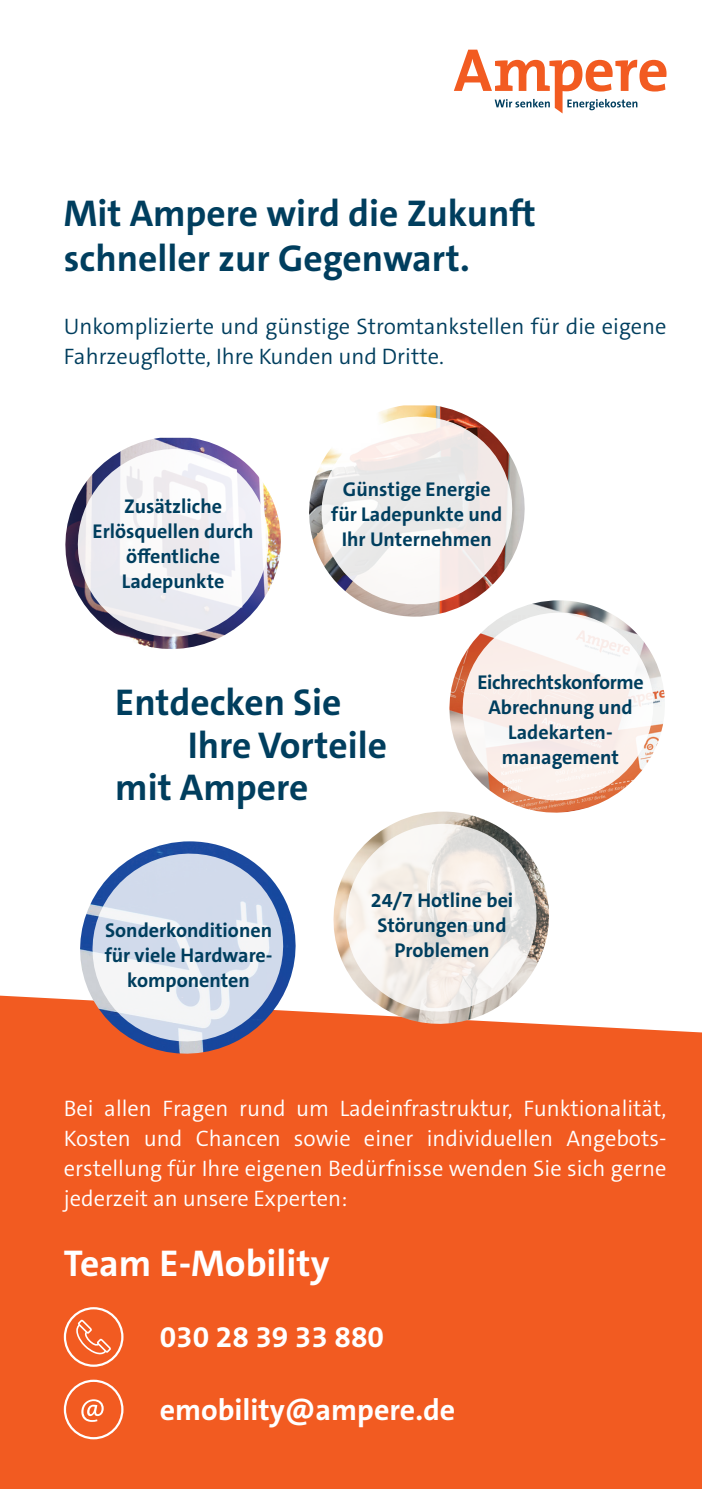
<style>
.page{position:relative;width:702px;height:1489px;background:#fff}
.page>*{position:absolute;margin:0;border:0;box-sizing:border-box;transform-origin:0 0}
.t1{font:700 37.5px/45px "The Sans C5";color:#003e5e}
.t2{font:700 37.5px "The Sans C5";color:#fff}
.t3{font:700 30px "The Sans C5";color:#fff}
.t4{font:300 22.5px/30px "The Sans C5";color:#fff;text-align:justify}
.t5{font:300 22.5px/30px "The Sans C5";color:#003e5e}
.t6{font:700 20px/25px "The Sans C5";color:#003e5e;text-align:center}
</style>
<div class="page">
<svg style="left:449px;top:600px;width:216px;height:213px"></svg>
<img style="left:525px;top:600px;width:14px;height:16px">
<svg style="left:309px;top:405px;width:216px;height:212px"></svg>
<div style="left:0;top:995px;width:702px;height:493px;background:#f25b21"></div>
<svg style="left:454px;top:50px;width:212px;height:63px"></svg>
<svg style="left:75px;top:1317px;width:37px;height:38px"></svg>
<div style="left:64px;top:1306px;width:59px;height:60px;border:2px solid #fff;border-radius:50%"></div>
<svg style="left:81px;top:1399px;width:23px;height:22px"></svg>
<div style="left:64px;top:1379px;width:59px;height:60px;border:2px solid #fff;border-radius:50%"></div>
<svg style="left:65px;top:437px;width:216px;height:212px"></svg>
<img style="left:318px;top:811px;width:246px;height:223px">
<svg style="left:332px;top:810px;width:218px;height:214px"></svg>
<div style="left:65px;top:995px;width:245px;height:73px;background:#f25b21"></div>
<svg style="left:79px;top:841px;width:217px;height:213px"></svg>
<h1 class="t1" style="left:64px;top:191px;width:473px">Mit Ampere wird die Zukunft schneller zur Gegenwart.</h1>
<p class="t5" style="left:64px;top:311px;width:604px">Unkomplizierte und günstige Stromtankstellen für die eigene<br>Fahrzeugflotte, Ihre Kunden und Dritte.</p>
<p class="t6" style="left:93px;top:493px;width:163px">Zusätzliche<br>Erlösquellen durch öffentliche<br>Ladepunkte</p>
<p class="t6" style="left:331px;top:477px;width:173px">Günstige Energie für Ladepunkte und<br>Ihr Unternehmen</p>
<h1 class="t1" style="left:115px;top:680px;width:228px">Entdecken Sie</h1>
<h1 class="t1" style="left:188px;top:723px;width:201px">Ihre Vorteile</h1>
<h1 class="t1" style="left:115px;top:765px;width:195px">mit Ampere</h1>
<p class="t6" style="left:477px;top:670px;width:168px">Eichrechtskonforme<br>Abrechnung und<br>Ladekarten&shy;management</p>
<p class="t6" style="left:105px;top:917px;width:169px">Sonderkonditionen für viele Hardware&shy;komponenten</p>
<p class="t6" style="left:371px;top:887px;width:144px">24/7 Hotline bei<br>Störungen und<br>Problemen</p>
<p class="t4" style="left:64px;top:1093px;width:604px">Bei allen Fragen rund um Ladeinfrastruktur, Funktionalität, Kosten und Chancen sowie einer individuellen Angebots&shy;erstellung für Ihre eigenen Bedürfnisse wenden Sie sich gerne jederzeit an unsere Experten:</p>
<h1 class="t2" style="left:64px;top:1239px;width:267px">Team E-Mobility</h1>
<h2 class="t3" style="left:160px;top:1317px;width:226px">030 28 39 33 880</h2>
<h2 class="t3" style="left:160px;top:1390px;width:297px">emobility@ampere.de</h2>
</div>
